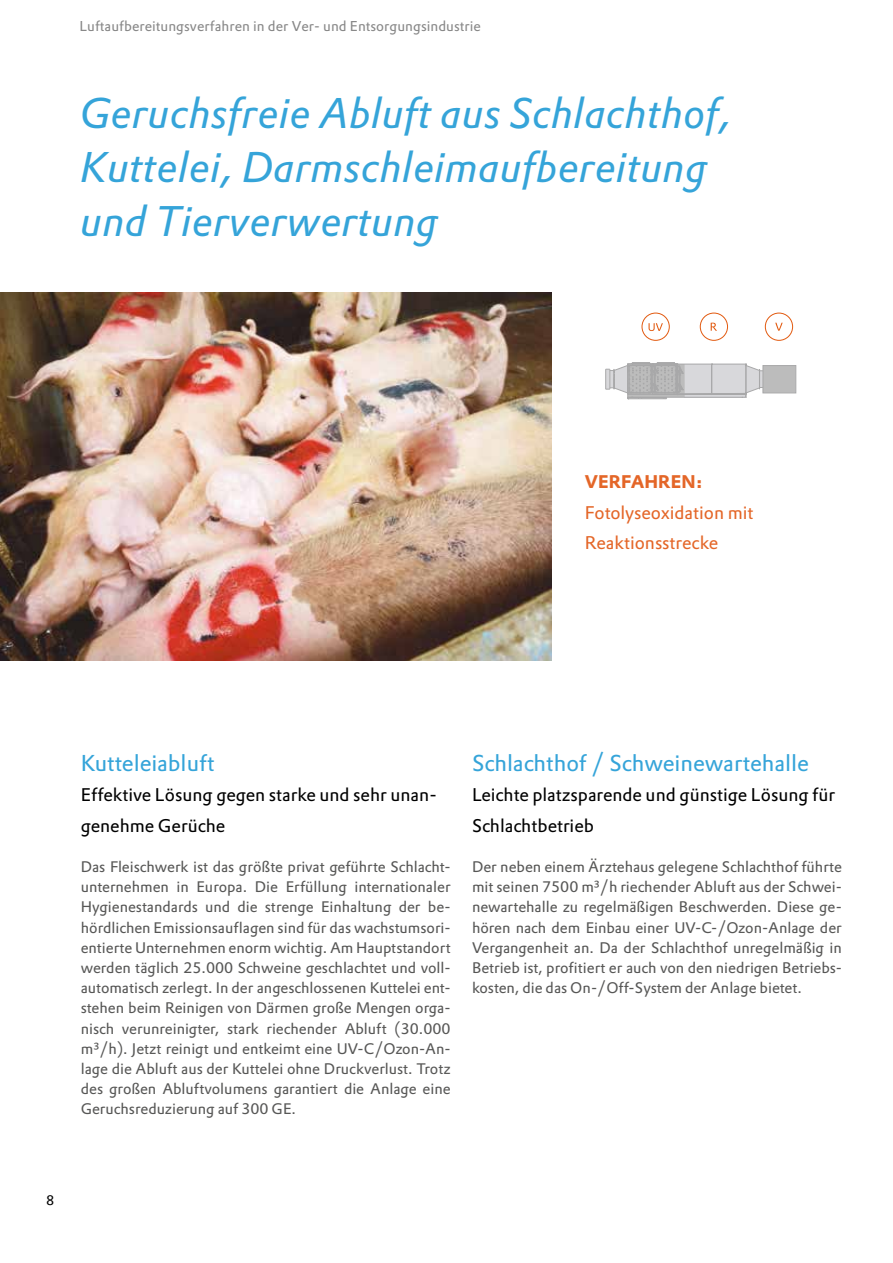
<style>
.page{position:relative;width:893px;height:1263px;background:#fff}
.page>*{position:absolute;margin:0;border:0;box-sizing:border-box;transform-origin:0 0}
.t1{font:45px/54px "Prokyon Itareg Normal";color:#35a4d9}
.t2{font:22.5px "DTL Prokyon T";letter-spacing:-.005em;color:#35a4d9}
.t3{font:18px/30.3px "DTL Prokyon T";color:#000}
.t4{font:18px/30.3px "DTL Prokyon T";letter-spacing:-.005em;color:#e46628}
.t5{font:700 18px "DTL Prokyon T";color:#e46628}
.t6{font:15px/20.2px "DTL Prokyon T";letter-spacing:-.005em;color:#575756;text-align:justify}
.t7{font:15px "Prokyon Rom Reg Normal";color:#878787}
.t8{font:13.5px "DTL Prokyon T";color:#000}
</style>
<div class="page">
<img style="left:0;top:292px;width:552px;height:368px">
<svg style="left:649px;top:323px;width:14px;height:8px"></svg>
<div style="left:642px;top:313px;width:28px;height:28px;border:1px solid #e25a10;border-radius:50%"></div>
<div style="left:700px;top:313px;width:28px;height:28px;border:1px solid #e25a10;border-radius:50%"></div>
<svg style="left:711px;top:323px;width:6px;height:8px"></svg>
<div style="left:765px;top:313px;width:28px;height:28px;border:1px solid #e25a10;border-radius:50%"></div>
<svg style="left:775px;top:323px;width:8px;height:8px"></svg>
<svg style="left:685px;top:363px;width:112px;height:31px"></svg>
<div style="left:685px;top:364px;width:61px;height:33px;background:#d8d8db"></div>
<div style="left:763px;top:366px;width:33px;height:27px;background:#bcbcbc"></div>
<hr style="left:712px;top:394px;width:34px;height:1px;background:#a8a8a9">
<hr style="left:712px;top:364px;width:34px;height:1px;background:#a8a8a9">
<hr style="left:711px;top:364px;width:1px;height:30px;background:#a8a8a9">
<hr style="left:678px;top:394px;width:34px;height:1px;background:#a8a8a9">
<hr style="left:678px;top:364px;width:34px;height:1px;background:#a8a8a9">
<hr style="left:678px;top:393px;width:34px;height:1px;background:#a8a8a9">
<hr style="left:712px;top:393px;width:34px;height:1px;background:#a8a8a9">
<hr style="left:628px;top:397px;width:118px;height:1px;background:#a8a8a9">
<svg style="left:742px;top:364px;width:23px;height:34px"></svg>
<div style="left:763px;top:365px;width:33px;height:28px;border:1px solid #a8a8a9"></div>
<svg style="left:605px;top:362px;width:80px;height:38px"></svg>
<p class="t7" style="left:80px;top:19px;width:403px">Luftaufbereitungsverfahren in der Ver- und Entsorgungsindustrie</p>
<h1 class="t1" style="left:81px;top:87px;width:653px">Geruchsfreie Abluft aus Schlachthof,<br>Kuttelei, Darmschleimaufbereitung und Tierverwertung</h1>
<p class="t5" style="left:585px;top:470px;width:119px">VERFAHREN:</p>
<p class="t4" style="left:585px;top:497px;width:170px">Fotolyseoxidation mit<br>Reaktionsstrecke</p>
<h2 class="t2" style="left:81px;top:748px;width:135px">Kutteleiabluft</h2>
<p class="t3" style="left:81px;top:779px;width:358px">Effektive Lösung gegen starke und sehr unan&shy;genehme Gerüche</p>
<p class="t6" style="left:81px;top:856px;width:371px">Das Fleischwerk ist das größte privat geführte Schlacht&shy;unternehmen in Europa. Die Erfüllung internationaler Hygienestandards und die strenge Einhaltung der be&shy;hördlichen Emissionsauflagen sind für das wachstumsori&shy;entierte Unternehmen enorm wichtig. Am Hauptstandort werden täglich 25.000 Schweine geschlachtet und voll&shy;automatisch zerlegt. In der angeschlossenen Kuttelei ent&shy;stehen beim Reinigen von Därmen große Mengen orga&shy;nisch verunreinigter, stark riechender Abluft (30.000 m³/h). Jetzt reinigt und entkeimt eine UV-C/Ozon-An&shy;lage die Abluft aus der Kuttelei ohne Druckverlust. Trotz des großen Abluftvolumens garantiert die Anlage eine Geruchsreduzierung auf 300 GE.</p>
<h2 class="t2" style="left:472px;top:748px;width:339px">Schlachthof / Schweinewartehalle</h2>
<p class="t3" style="left:472px;top:779px;width:365px">Leichte platzsparende und günstige Lösung für<br>Schlachtbetrieb</p>
<p class="t6" style="left:472px;top:856px;width:371px">Der neben einem Ärztehaus gelegene Schlachthof führte mit seinen 7500 m³/h riechender Abluft aus der Schwei&shy;newartehalle zu regelmäßigen Beschwerden. Diese ge&shy;hören nach dem Einbau einer UV-C-/Ozon-Anlage der Vergangenheit an. Da der Schlachthof unregelmäßig in Betrieb ist, profitiert er auch von den niedrigen Betriebs&shy;kosten, die das On-/Off-System der Anlage bietet.</p>
<p class="t8" style="left:46px;top:1192px;width:10px">8</p>
</div>
